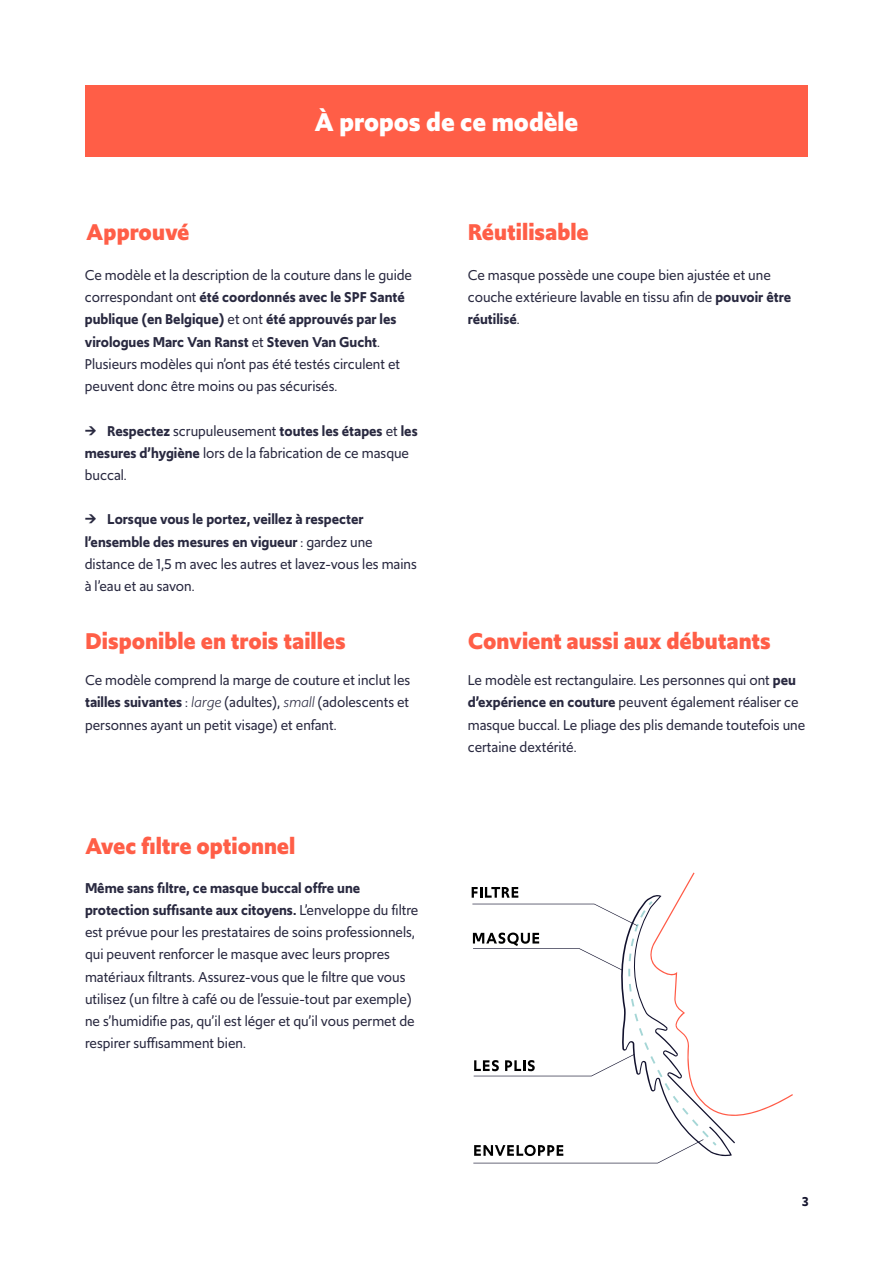
<style>
.page{position:relative;width:893px;height:1263px;background:#fff}
.page>*{position:absolute;margin:0;border:0;box-sizing:border-box;transform-origin:0 0}
.t1{font:700 27px "Upgrade";color:#fff}
.t2{font:700 24px "Upgrade";color:#ff5e47}
.t3{font:15px/22.2px "Upgrade";color:#292940}
.t4{font:600 13.5px "Upgrade";color:#14142d}
.s1{font-weight:600}
.s2{font-family:"Gilroy";font-weight:700}
.s3{font-style:italic}
</style>
<div class="page">
<div style="left:85px;top:85px;width:723px;height:71px;background:#ff5e47"></div>
<svg style="left:472px;top:872px;width:321px;height:291px"></svg>
<h1 class="t1" style="left:315px;top:104px;width:265px">À propos de ce modèle</h1>
<h2 class="t2" style="left:86px;top:217px;width:105px">Approuvé</h2>
<h2 class="t2" style="left:468px;top:217px;width:123px">Réutilisable</h2>
<p class="t3" style="left:85px;top:264px;width:329px">Ce modèle et la description de la couture dans le guide correspondant ont <span class="s1">été coordonnés avec le SPF Santé publique (en Belgique)</span> et ont <span class="s1">été approuvés par les virologues Marc Van Ranst</span> et <span class="s1">Steven Van Gucht</span>.<br>Plusieurs modèles qui n’ont pas été testés circulent et peuvent donc être moins ou pas sécurisés.</p>
<p class="t3" style="left:85px;top:419px;width:334px"><span class="s2">→</span> <span class="s1">Respectez</span> scrupuleusement <span class="s1">toutes les étapes</span> et <span class="s1">les mesures d’hygiène</span> lors de la fabrication de ce masque buccal.</p>
<p class="t3" style="left:85px;top:508px;width:334px"><span class="s2">→</span> <span class="s1">Lorsque vous le portez, veillez à respecter l’ensemble des mesures en vigueur</span> : gardez une distance de 1,5 m avec les autres et lavez-vous les mains à l’eau et au savon.</p>
<p class="t3" style="left:468px;top:264px;width:325px">Ce masque possède une coupe bien ajustée et une couche extérieure lavable en tissu afin de <span class="s1">pouvoir être réutilisé</span>.</p>
<h2 class="t2" style="left:85px;top:626px;width:262px">Disponible en trois tailles</h2>
<h2 class="t2" style="left:468px;top:626px;width:305px">Convient aussi aux débutants</h2>
<p class="t3" style="left:85px;top:669px;width:327px;text-align:justify">Ce modèle comprend la marge de couture et inclut les <span class="s1">tailles suivantes</span> : <span class="s3">large</span> (adultes), <span class="s3">small</span> (adolescents et personnes ayant un petit visage) et enfant.</p>
<h2 class="t2" style="left:85px;top:830px;width:212px">Avec filtre optionnel</h2>
<p class="t3" style="left:85px;top:876px;width:335px"><span class="s1">Même sans filtre, ce masque buccal offre une protection suffisante aux citoyens.</span> L’enveloppe du filtre est prévue pour les prestataires de soins professionnels, qui peuvent renforcer le masque avec leurs propres matériaux filtrants. Assurez-vous que le filtre que vous utilisez (un filtre à café ou de l’essuie-tout par exemple) ne s’humidifie pas, qu’il est léger et qu’il vous permet de respirer suffisamment bien.</p>
<p class="t3" style="left:468px;top:669px;width:339px">Le modèle est rectangulaire. Les personnes qui ont <span class="s1">peu d’expérience en couture</span> peuvent également réaliser ce masque buccal. Le pliage des plis demande toutefois une certaine dextérité.</p>
<p class="t4" style="left:802px;top:1193px;width:9px">3</p>
</div>
